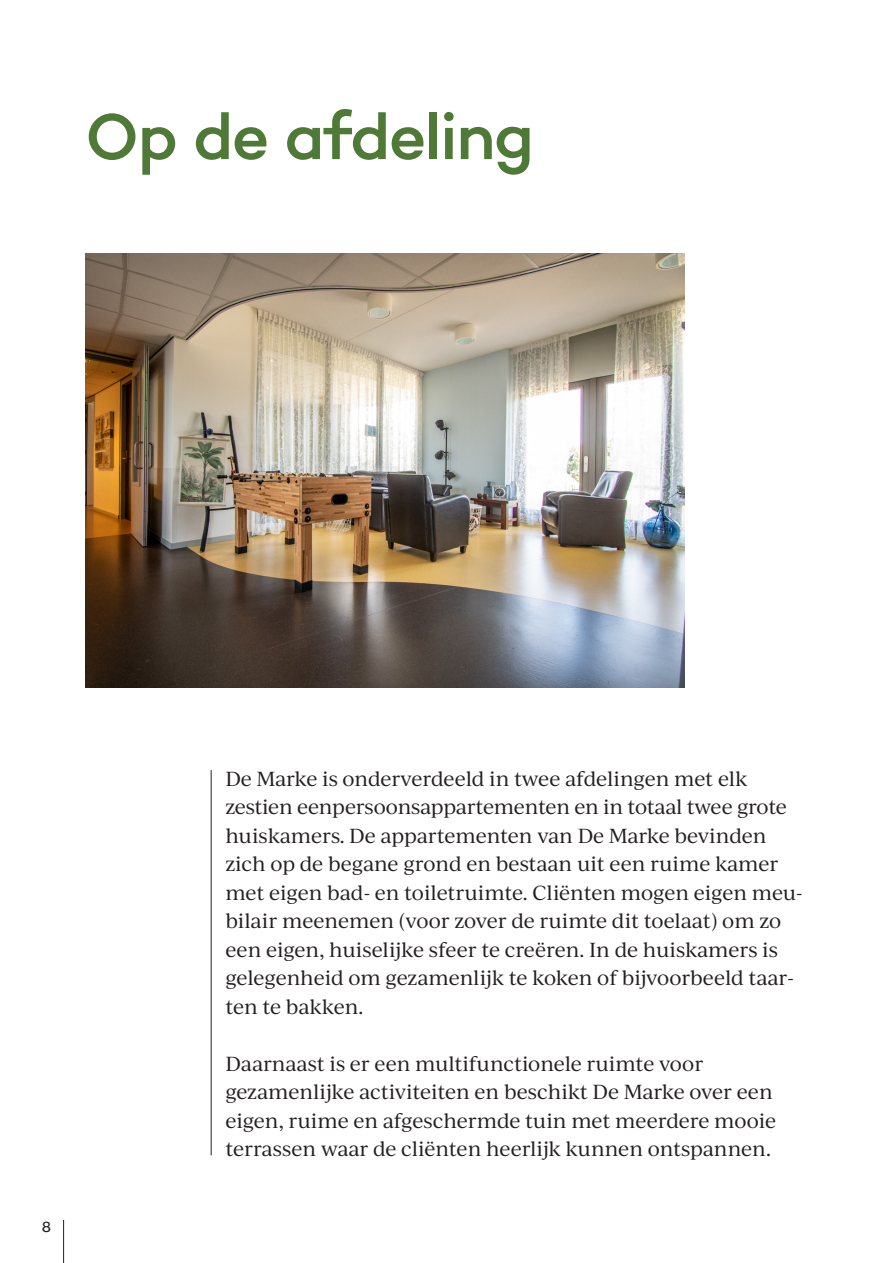
<style>
.page{position:relative;width:893px;height:1263px;background:#fff}
.page>*{position:absolute;margin:0;border:0;box-sizing:border-box;transform-origin:0 0}
._1_titel_groot{font:500 66px "Campton";letter-spacing:-.025em;color:#4f7936}
._5_Inleiding_groot{font:19.5px/28.5px "Ivy Journal";letter-spacing:-.01em;color:#231f20}
.t1{font:15px "Campton";color:#231f20}
</style>
<div class="page">
<hr style="left:63px;top:1220px;width:1px;height:43px;background:#231f20">
<img style="left:85px;top:253px;width:600px;height:435px">
<hr style="left:211px;top:770px;width:1px;height:385px;background:#231f20">
<p class="_1_titel_groot" style="left:85px;top:95px;width:451px">Op de afdeling</p>
<p class="t1" style="left:42px;top:1217px;width:11px">8</p>
<p class="_5_Inleiding_groot" style="left:225px;top:763px;width:579px">De Marke is onderverdeeld in twee afdelingen met elk zestien eenpersoonsappartementen en in totaal twee grote huiskamers. De appartementen van De Marke bevinden zich op de begane grond en bestaan uit een ruime kamer met eigen bad- en toiletruimte. Cliënten mogen eigen meu&shy;bilair meenemen (voor zover de ruimte dit toelaat) om zo een eigen, huiselijke sfeer te creëren. In de huiskamers is gelegenheid om gezamenlijk te koken of bijvoorbeeld taar&shy;ten te bakken.</p>
<p class="_5_Inleiding_groot" style="left:225px;top:1048px;width:552px">Daarnaast is er een multifunctionele ruimte voor gezamenlijke activiteiten en beschikt De Marke over een eigen, ruime en afgeschermde tuin met meerdere mooie terrassen waar de cliënten heerlijk kunnen ontspannen.</p>
</div>
